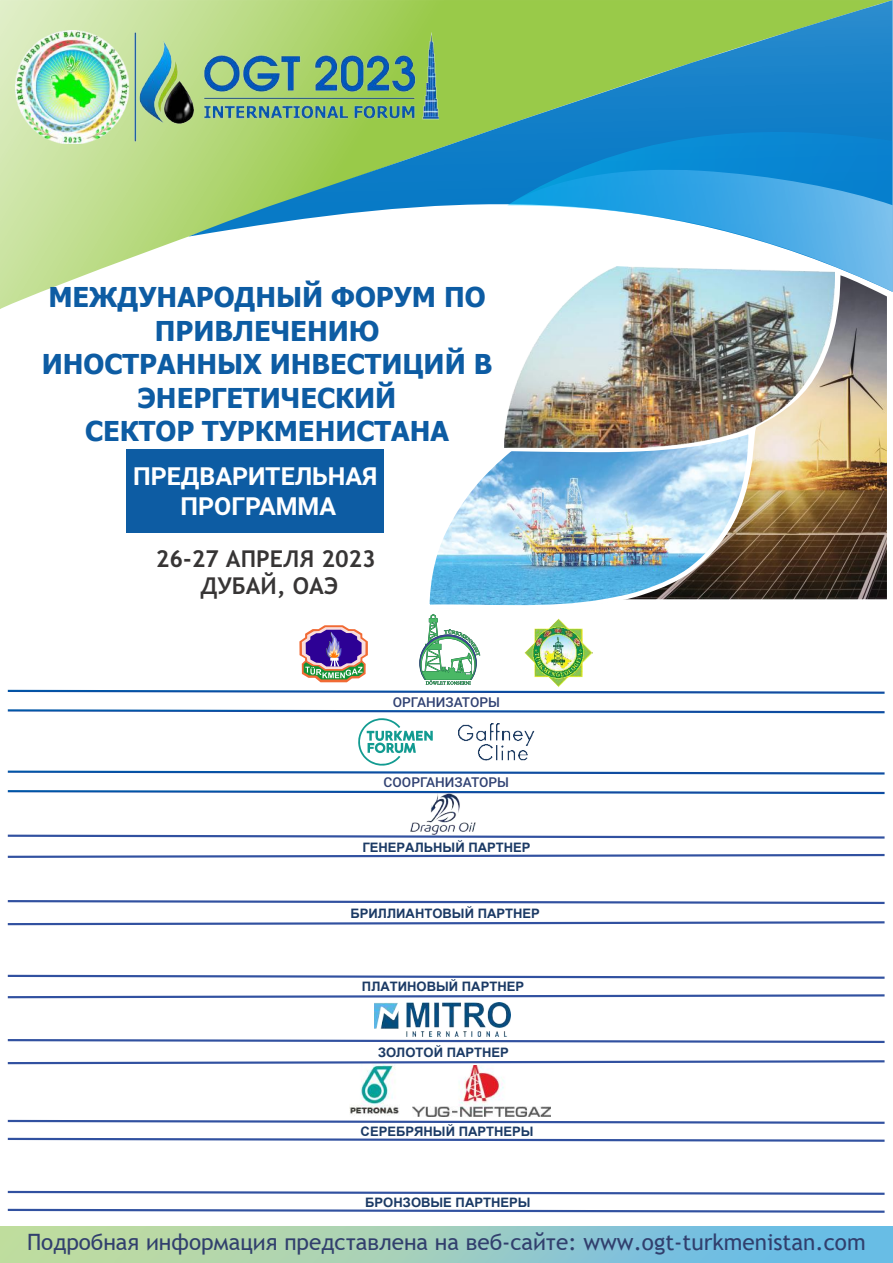
<style>
.page{position:relative;width:893px;height:1263px;background:#fff}
.page>*{position:absolute;margin:0;border:0;box-sizing:border-box;transform-origin:0 0}
.t1{font:700 27.3px/33.6px "Tahoma";color:#0d5ca3;text-align:center}
.t2{font:700 24.9px/29.8px "Roboto";color:#fff;text-align:center}
.t3{font:700 23.25px/27px "Trebuchet MS";color:#373535;text-align:center}
.t4{font:22.5px "Trebuchet MS";color:#313f6d}
.t5{font:500 13.65px "Roboto";color:#314273}
.t6{font:700 13.05px "Arial";color:#1b3a65}
.t7{font:700 13.05px "Arial";color:#1b3a65}
</style>
<div class="page">
<div style="left:126px;top:450px;width:258px;height:83px;background:#0d5ca3"></div>
<svg style="left:8px;top:617px;width:877px;height:77px"></svg>
<svg style="left:8px;top:709px;width:877px;height:65px"></svg>
<svg style="left:8px;top:790px;width:877px;height:4px"></svg>
<div style="left:0;top:1226px;width:893px;height:36px;background:linear-gradient(to right,#cde097,#64b9ee)"></div>
<svg style="left:8px;top:975px;width:877px;height:4px"></svg>
<svg style="left:8px;top:994px;width:877px;height:4px"></svg>
<svg style="left:8px;top:835px;width:877px;height:4px"></svg>
<svg style="left:8px;top:854px;width:877px;height:4px"></svg>
<svg style="left:8px;top:1039px;width:877px;height:4px"></svg>
<svg style="left:8px;top:1060px;width:876px;height:4px"></svg>
<svg style="left:8px;top:1120px;width:877px;height:4px"></svg>
<svg style="left:8px;top:1138px;width:877px;height:4px"></svg>
<svg style="left:8px;top:900px;width:877px;height:4px"></svg>
<svg style="left:8px;top:921px;width:876px;height:4px"></svg>
<svg style="left:0;top:0;width:188px;height:309px"></svg>
<svg style="left:188px;top:0;width:705px;height:237px;background:#73b48b"></svg>
<svg style="left:507px;top:120px;width:386px;height:46px;background:#0c82cc"></svg>
<svg style="left:507px;top:166px;width:386px;height:126px"></svg>
<img style="left:16px;top:31px;width:422px;height:113px">
<svg style="left:8px;top:1191px;width:877px;height:4px"></svg>
<svg style="left:8px;top:1209px;width:877px;height:4px"></svg>
<img style="left:756px;top:275px;width:131px;height:324px">
<img style="left:429px;top:431px;width:327px;height:186px">
<img style="left:505px;top:266px;width:329px;height:181px">
<img style="left:374px;top:1003px;width:137px;height:33px">
<img style="left:402px;top:791px;width:82px;height:46px">
<img style="left:349px;top:1064px;width:50px;height:52px">
<img style="left:412px;top:1065px;width:138px;height:51px">
<p class="t1" style="left:42px;top:281px;width:452px">МЕЖДУНАРОДНЫЙ ФОРУМ ПО<br>ПРИВЛЕЧЕНИЮ<br>ИНОСТРАННЫХ ИНВЕСТИЦИЙ В<br>ЭНЕРГЕТИЧЕСКИЙ<br>СЕКТОР ТУРКМЕНИСТАНА</p>
<p class="t2" style="left:133px;top:464px;width:245px">ПРЕДВАРИТЕЛЬНАЯ<br>ПРОГРАММА</p>
<p class="t3" style="left:156px;top:548px;width:221px">26-27 АПРЕЛЯ 2023<br>ДУБАЙ, ОАЭ</p>
<p class="t5" style="left:393px;top:697px;width:109px">ОРГАНИЗАТОРЫ</p>
<p class="t5" style="left:384px;top:777px;width:127px">СООРГАНИЗАТОРЫ</p>
<p class="t7" style="left:362px;top:838px;width:170px">ГЕНЕРАЛЬНЫЙ ПАРТНЕР</p>
<p class="t7" style="left:351px;top:904px;width:191px">БРИЛЛИАНТОВЫЙ ПАРТНЕР</p>
<p class="t6" style="left:362px;top:977px;width:164px">ПЛАТИНОВЫЙ ПАРТНЕР</p>
<p class="t6" style="left:378px;top:1043px;width:132px">ЗОЛОТОЙ ПАРТНЕР</p>
<p class="t6" style="left:361px;top:1122px;width:175px">СЕРЕБРЯНЫЙ ПАРТНЕРЫ</p>
<p class="t6" style="left:365px;top:1193px;width:167px">БРОНЗОВЫЕ ПАРТНЕРЫ</p>
<p class="t4" style="left:27px;top:1228px;width:840px">Подробная информация представлена на веб-сайте: www.ogt-turkmenistan.com</p>
</div>
